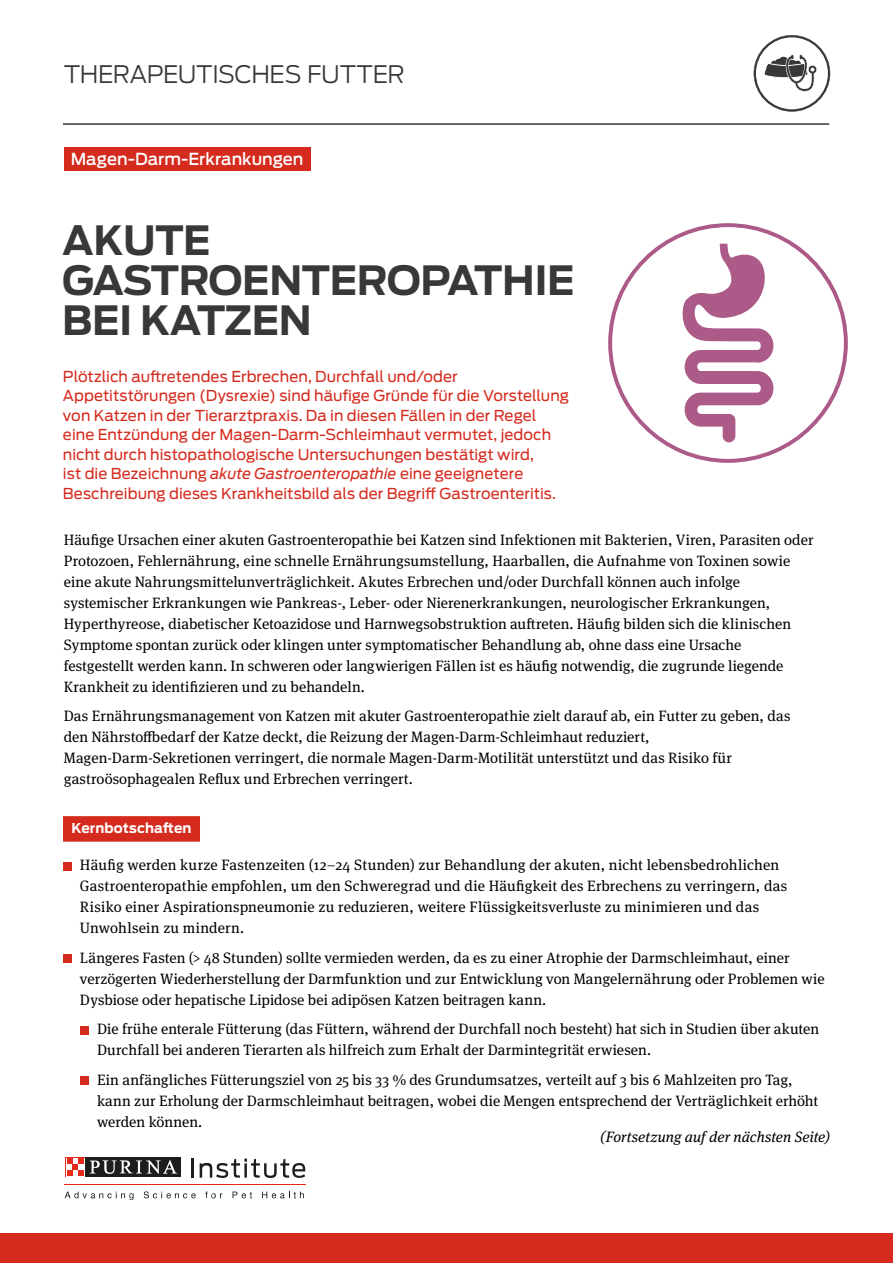
<style>
.page{position:relative;width:893px;height:1263px;background:#fff}
.page>*{position:absolute;margin:0;border:0;box-sizing:border-box;transform-origin:0 0}
.t1{font:700 40.05px/40px "Antenna";letter-spacing:-.01em;color:#39373a}
.t2{font:300 24px "Antenna";letter-spacing:-.015em;color:#39373a}
.t3{font:500 16.5px "Antenna";color:#fff}
.t4{font:15px/21px "Meta Serif Pro";letter-spacing:.005em;color:#000}
.t5{font:15px/19.5px "Antenna";letter-spacing:.005em;color:#d52b1e}
.t6{font:italic 15px "Meta Serif Pro";letter-spacing:.005em;color:#000}
.t7{font:700 13.5px "Antenna";letter-spacing:.01em;color:#fff}
.s1{font-style:italic}
</style>
<div class="page">
<div style="left:0;top:1233px;width:893px;height:30px;background:#d52b1e"></div>
<hr style="left:65px;top:1184px;width:241px;height:1px;background:#e52a1b">
<svg style="left:192px;top:1158px;width:2px;height:19px"></svg>
<svg style="left:200px;top:1158px;width:105px;height:20px"></svg>
<svg style="left:65px;top:1191px;width:68px;height:9px"></svg>
<svg style="left:144px;top:1191px;width:52px;height:7px"></svg>
<svg style="left:205px;top:1191px;width:17px;height:7px"></svg>
<svg style="left:233px;top:1191px;width:19px;height:7px"></svg>
<svg style="left:262px;top:1191px;width:42px;height:7px"></svg>
<div style="left:65px;top:1157px;width:21px;height:20px;background:#1d1d1b"></div>
<svg style="left:65px;top:1157px;width:20px;height:20px"></svg>
<div style="left:86px;top:1157px;width:95px;height:20px;background:#1d1d1b"></div>
<svg style="left:90px;top:1160px;width:87px;height:14px"></svg>
<svg style="left:66px;top:1158px;width:18px;height:18px"></svg>
<svg style="left:67px;top:1158px;width:17px;height:17px"></svg>
<div style="left:63px;top:816px;width:137px;height:26px;background:#d52b1e"></div>
<div style="left:63px;top:862px;width:8px;height:8px;background:#d52b1e"></div>
<div style="left:63px;top:954px;width:8px;height:9px;background:#d52b1e"></div>
<div style="left:80px;top:1026px;width:8px;height:8px;background:#d52b1e"></div>
<div style="left:80px;top:1076px;width:8px;height:9px;background:#d52b1e"></div>
<hr style="left:63px;top:123px;width:766px;height:2px;background:#39373a">
<svg style="left:754px;top:35px;width:76px;height:77px"></svg>
<svg style="left:608px;top:223px;width:240px;height:240px"></svg>
<svg style="left:679px;top:244px;width:94px;height:198px"></svg>
<div style="left:64px;top:147px;width:246px;height:24px;background:#d52b1e"></div>
<h2 class="t2" style="left:64px;top:58px;width:342px">THERAPEUTISCHES FUTTER</h2>
<p class="t3" style="left:71px;top:148px;width:234px">Magen-Darm-Erkrankungen</p>
<h1 class="t1" style="left:62px;top:221px;width:514px">AKUTE<br>GASTROENTEROPATHIE<br>BEI KATZEN</h1>
<p class="t5" style="left:63px;top:366px;width:508px">Plötzlich auftretendes Erbrechen, Durchfall und/oder Appetitstörungen (Dysrexie) sind häufige Gründe für die Vorstellung von Katzen in der Tierarztpraxis. Da in diesen Fällen in der Regel eine Entzündung der Magen-Darm-Schleimhaut vermutet, jedoch nicht durch histopathologische Untersuchungen bestätigt wird,<br>ist die Bezeichnung <span class="s1">akute Gastroenteropathie</span> eine geeignetere Beschreibung dieses Krankheitsbild als der Begriff Gastroenteritis.</p>
<p class="t4" style="left:64px;top:528px;width:751px">Häufige Ursachen einer akuten Gastroenteropathie bei Katzen sind Infektionen mit Bakterien, Viren, Parasiten oder Protozoen, Fehlernährung, eine schnelle Ernährungsumstellung, Haarballen, die Aufnahme von Toxinen sowie eine akute Nahrungsmittelunverträglichkeit. Akutes Erbrechen und/oder Durchfall können auch infolge systemischer Erkrankungen wie Pankreas-, Leber- oder Nierenerkrankungen, neurologischer Erkrankungen, Hyperthyreose, diabetischer Ketoazidose und Harnwegsobstruktion auftreten. Häufig bilden sich die klinischen Symptome spontan zurück oder klingen unter symptomatischer Behandlung ab, ohne dass eine Ursache festgestellt werden kann. In schweren oder langwierigen Fällen ist es häufig notwendig, die zugrunde liegende Krankheit zu identifizieren und zu behandeln.</p>
<p class="t4" style="left:64px;top:705px;width:728px">Das Ernährungsmanagement von Katzen mit akuter Gastroenteropathie zielt darauf ab, ein Futter zu geben, das den Nährstoffbedarf der Katze deckt, die Reizung der Magen-Darm-Schleimhaut reduziert, Magen-Darm-Sekretionen verringert, die normale Magen-Darm-Motilität unterstützt und das Risiko für gastroösophagealen Reflux und Erbrechen verringert.</p>
<p class="t7" style="left:71px;top:819px;width:122px">Kernbotschaften</p>
<p class="t4" style="left:80px;top:854px;width:709px">Häufig werden kurze Fastenzeiten (12–24 Stunden) zur Behandlung der akuten, nicht lebensbedrohlichen Gastroenteropathie empfohlen, um den Schweregrad und die Häufigkeit des Erbrechens zu verringern, das Risiko einer Aspirationspneumonie zu reduzieren, weitere Flüssigkeitsverluste zu minimieren und das Unwohlsein zu mindern.</p>
<p class="t4" style="left:80px;top:946px;width:746px">Längeres Fasten (&gt; 48 Stunden) sollte vermieden werden, da es zu einer Atrophie der Darmschleimhaut, einer verzögerten Wiederherstellung der Darmfunktion und zur Entwicklung von Mangelernährung oder Problemen wie<br>Dysbiose oder hepatische Lipidose bei adipösen Katzen beitragen kann.</p>
<p class="t4" style="left:97px;top:1018px;width:724px">Die frühe enterale Fütterung (das Füttern, während der Durchfall noch besteht) hat sich in Studien über akuten<br>Durchfall bei anderen Tierarten als hilfreich zum Erhalt der Darmintegrität erwiesen.</p>
<p class="t4" style="left:97px;top:1068px;width:723px">Ein anfängliches Fütterungsziel von 25 bis 33 % des Grundumsatzes, verteilt auf 3 bis 6 Mahlzeiten pro Tag, kann zur Erholung der Darmschleimhaut beitragen, wobei die Mengen entsprechend der Verträglichkeit erhöht werden können.</p>
<p class="t6" style="left:600px;top:1125px;width:231px">(Fortsetzung auf der nächsten Seite)</p>
</div>
